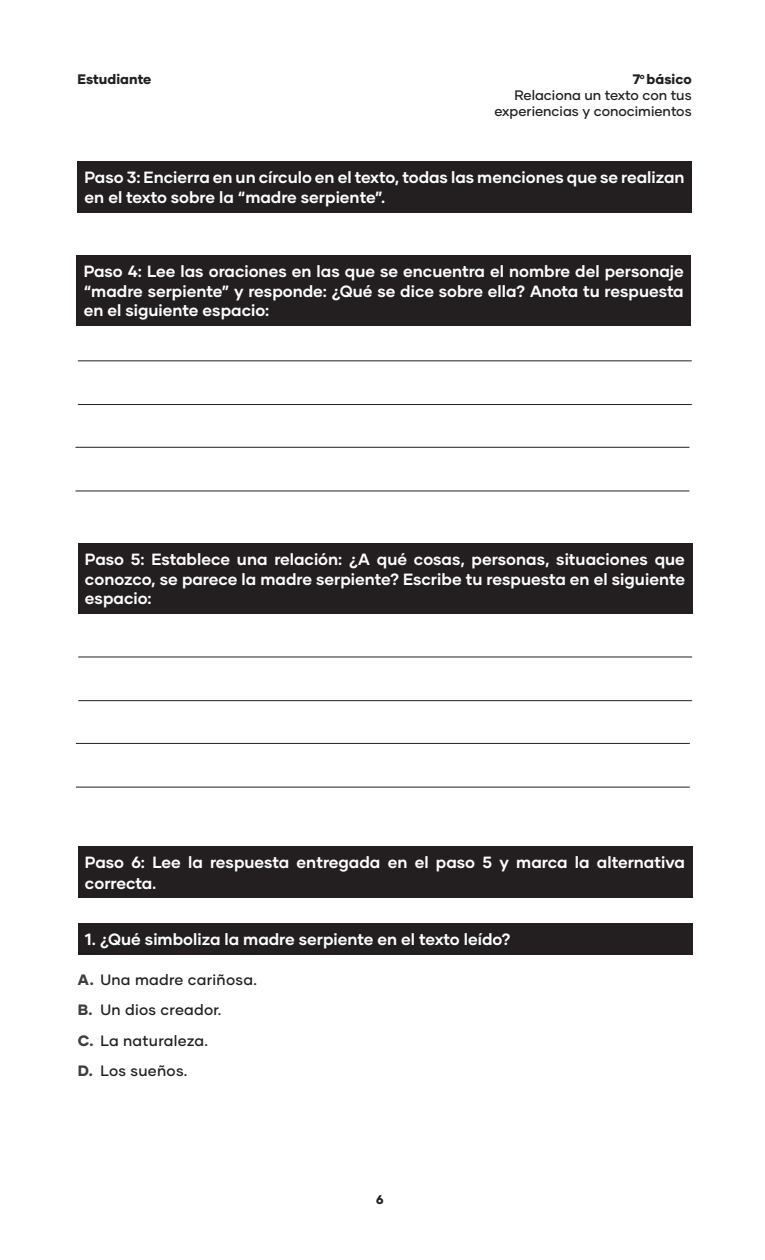
<style>
.page{position:relative;width:765px;height:1260px;background:#fff}
.page>*{position:absolute;margin:0;border:0;box-sizing:border-box;transform-origin:0 0}
.t1{font:700 16.25px/19.5px "Gilmer";color:#fff}
.t2{font:500 15px "Gilmer";letter-spacing:.02em;color:#231f20}
.t3{font:500 13.75px/16.2px "Gilmer";color:#231f20;text-align:right}
.t4{font:800 13.75px "Gilmer";color:#231f20}
.t5{font:800 12.5px "Gilmer";color:#231f20}
.s1{font-weight:800}
.s2{font-family:"Quicksand";font-size:17.5px}
.s3{font-weight:800;color:#3e3e3f}
</style>
<div class="page">
<div style="left:78px;top:161px;width:614px;height:51px;background:#231f20"></div>
<div style="left:77px;top:255px;width:614px;height:71px;background:#231f20"></div>
<div style="left:78px;top:543px;width:614px;height:71px;background:#231f20"></div>
<div style="left:78px;top:847px;width:614px;height:51px;background:#231f20"></div>
<hr style="left:78px;top:361px;width:613px;height:1px;background:#231f20">
<hr style="left:79px;top:657px;width:613px;height:1px;background:#231f20">
<hr style="left:76px;top:447px;width:613px;height:1px;background:#231f20">
<hr style="left:76px;top:743px;width:614px;height:1px;background:#231f20">
<hr style="left:78px;top:404px;width:613px;height:1px;background:#231f20">
<hr style="left:79px;top:700px;width:613px;height:1px;background:#231f20">
<hr style="left:76px;top:491px;width:613px;height:1px;background:#231f20">
<hr style="left:76px;top:787px;width:614px;height:1px;background:#231f20">
<div style="left:78px;top:923px;width:614px;height:31px;background:#231f20"></div>
<p class="t4" style="left:78px;top:70px;width:75px">Estudiante</p>
<p class="t3" style="left:494px;top:71px;width:199px"><span class="s1">7</span><sup>o</sup> <span class="s1">básico<br></span>Relaciona un texto con tus experiencias y conocimientos</p>
<p class="t1" style="left:85px;top:168px;width:602px">Paso 3: Encierra en un círculo en el texto, todas las menciones que se realizan en el texto sobre la “madre serpiente”.</p>
<p class="t1" style="left:84px;top:262px;width:602px;text-align:justify">Paso 4: Lee las oraciones en las que se encuentra el nombre del personaje “madre serpiente” y responde: ¿Qué se dice sobre ella? Anota tu respuesta en el siguiente espacio:</p>
<p class="t1" style="left:85px;top:550px;width:602px;text-align:justify">Paso 5: Establece una relación: ¿A qué cosas, personas, situaciones que conozco, se parece la madre serpiente? Escribe tu respuesta en el siguiente espacio:</p>
<p class="t1" style="left:85px;top:852px;width:602px;line-height:21px">Paso 6: Lee la respuesta entregada en el paso 5 y marca la alternativa correcta<span class="s2">.</span></p>
<p class="t1" style="left:85px;top:929px;width:427px">1. ¿Qué simboliza la madre serpiente en el texto leído?</p>
<p class="t2" style="left:78px;top:970px;width:181px"><span class="s3">A.</span> Una madre cariñosa.</p>
<p class="t2" style="left:78px;top:1000px;width:145px"><span class="s3">B.</span> Un dios creador.</p>
<p class="t2" style="left:78px;top:1031px;width:132px"><span class="s3">C.</span> La naturaleza.</p>
<p class="t2" style="left:78px;top:1061px;width:111px"><span class="s3">D.</span> Los sueños.</p>
<p class="t5" style="left:376px;top:1192px;width:9px">6</p>
</div>
